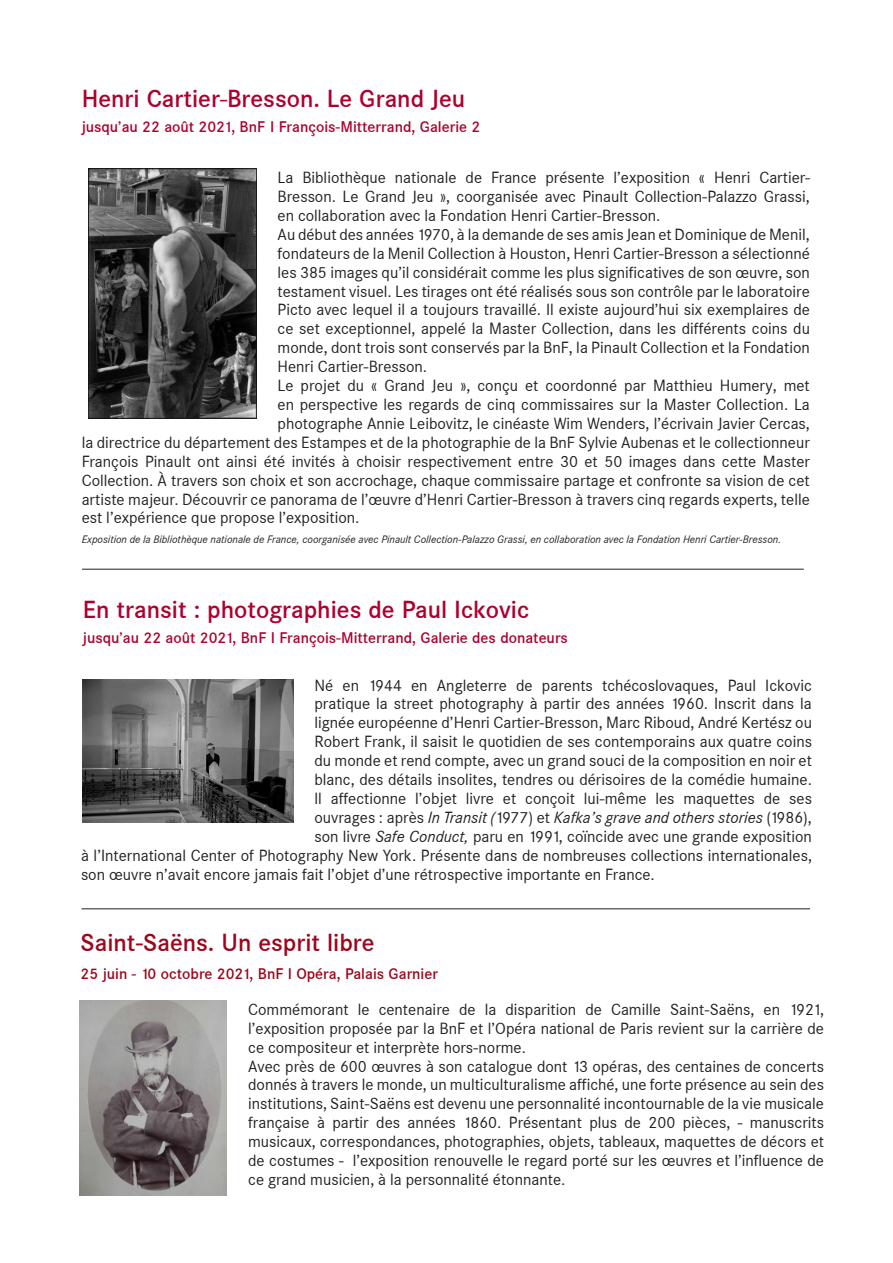
<style>
.page{position:relative;width:893px;height:1263px;background:#fff}
.page>*{position:absolute;margin:0;border:0;box-sizing:border-box;transform-origin:0 0}
.t1{font:500 24px "Corporate SBQ";color:#ad002e}
.t2{font:500 24px "Corporate SBQ";color:#9d061c}
.t3{font:15.75px/18.9px "Corporate SBQ";color:#231f20;text-align:justify}
.t4{font:italic 15.75px "Corporate SBQ";color:#231f20}
.t5{font:500 15px "Corporate SBQ";color:#ad002e}
.t6{font:500 15px "Corporate SBQ";color:#9d061c}
.t7{font:italic 10.5px "Corporate SBQ";color:#231f20}
.s1{font-weight:400}
.s2{font-style:normal}
.s3{font-style:italic}
</style>
<div class="page">
<img style="left:82px;top:679px;width:211px;height:144px">
<img style="left:79px;top:1000px;width:148px;height:195px">
<hr style="left:82px;top:908px;width:728px;height:1px;background:#231f20">
<hr style="left:82px;top:569px;width:722px;height:1px;background:#231f20">
<img style="left:89px;top:168px;width:167px;height:251px">
<p class="t1" style="left:82px;top:84px;width:385px">Henri Cartier<span class="s1">-</span>Bresson. Le Grand Jeu</p>
<p class="t5" style="left:82px;top:118px;width:400px">jusqu’au 22 août 2021, BnF I François-Mitterrand, Galerie 2</p>
<p class="t3" style="left:278px;top:168px;width:534px">La Bibliothèque nationale de France présente l’exposition « Henri Cartier-Bresson. Le Grand Jeu », coorganisée avec Pinault Collection-Palazzo Grassi, en collaboration avec la Fondation Henri Cartier-Bresson.</p>
<p class="t3" style="left:278px;top:225px;width:534px">Au début des années 1970, à la demande de ses amis Jean et Dominique de Menil, fondateurs de la Menil Collection à Houston, Henri Cartier-Bresson a sélectionné les 385 images qu’il considérait comme les plus significatives de son œuvre, son testament visuel. Les tirages ont été réalisés sous son contrôle par le laboratoire Picto avec lequel il a toujours travaillé. Il existe aujourd’hui six exemplaires de ce set exceptionnel, appelé la Master Collection, dans les différents coins du monde, dont trois sont conservés par la BnF, la Pinault Collection et la Fondation Henri Cartier-Bresson.</p>
<p class="t3" style="left:278px;top:376px;width:534px">Le projet du « Grand Jeu », conçu et coordonné par Matthieu Humery, met</p>
<p class="t3" style="left:278px;top:395px;width:534px">en perspective les regards de cinq commissaires sur la Master Collection. La</p>
<p class="t3" style="left:278px;top:414px;width:534px">photographe Annie Leibovitz, le cinéaste Wim Wenders, l’écrivain Javier Cercas,</p>
<p class="t3" style="left:82px;top:433px;width:730px">la directrice du département des Estampes et de la photographie de la BnF Sylvie Aubenas et le collectionneur</p>
<p class="t3" style="left:82px;top:452px;width:730px">François Pinault ont ainsi été invités à choisir respectivement entre 30 et 50 images dans cette Master</p>
<p class="t3" style="left:82px;top:471px;width:730px">Collection. À travers son choix et son accrochage, chaque commissaire partage et confronte sa vision de cet</p>
<p class="t3" style="left:82px;top:490px;width:730px">artiste majeur. Découvrir ce panorama de l’œuvre d’Henri Cartier-Bresson à travers cinq regards experts, telle</p>
<p class="t3" style="left:82px;top:509px;width:279px">est l’expérience que propose l’exposition.</p>
<p class="t7" style="left:82px;top:533px;width:701px">Exposition de la Bibliothèque nationale de France, coorganisée avec Pinault Collection-Palazzo Grassi, en collaboration avec la Fondation Henri Cartier-Bresson.</p>
<p class="t1" style="left:83px;top:595px;width:448px">En transit : photographies de Paul Ickovic</p>
<p class="t5" style="left:83px;top:628px;width:486px">jusqu’au 22 août 2021, BnF I François-Mitterrand, Galerie des donateurs</p>
<p class="t3" style="left:314px;top:676px;width:499px">Né en 1944 en Angleterre de parents tchécoslovaques, Paul Ickovic</p>
<p class="t3" style="left:314px;top:695px;width:499px">pratique la street photography à partir des années 1960. Inscrit dans la</p>
<p class="t3" style="left:314px;top:714px;width:499px">lignée européenne d’Henri Cartier-Bresson, Marc Riboud, André Kertész ou</p>
<p class="t3" style="left:314px;top:732px;width:499px">Robert Frank, il saisit le quotidien de ses contemporains aux quatre coins</p>
<p class="t3" style="left:314px;top:751px;width:499px">du monde et rend compte, avec un grand souci de la composition en noir et</p>
<p class="t3" style="left:314px;top:770px;width:499px">blanc, des détails insolites, tendres ou dérisoires de la comédie humaine.</p>
<p class="t3" style="left:314px;top:789px;width:499px">ll affectionne l’objet livre et conçoit lui-même les maquettes de ses</p>
<p class="t4" style="left:314px;top:808px;width:499px"><span class="s2">ouvrages : après</span> In Transit (<span class="s2">1977) et</span> Kafka’s grave and others stories <span class="s2">(1986),</span></p>
<p class="t3" style="left:314px;top:827px;width:499px">son livre <span class="s3">Safe Conduct,</span> paru en 1991, coïncide avec une grande exposition</p>
<p class="t3" style="left:81px;top:846px;width:732px">à l’International Center of Photography New York. Présente dans de nombreuses collections internationales,</p>
<p class="t3" style="left:81px;top:865px;width:575px">son œuvre n’avait encore jamais fait l’objet d’une rétrospective importante en France.</p>
<p class="t2" style="left:81px;top:928px;width:295px">Saint-Saëns. Un esprit libre</p>
<p class="t6" style="left:81px;top:965px;width:359px">25 juin - 10 octobre 2021, BnF I Opéra, Palais Garnier</p>
<p class="t3" style="left:248px;top:1000px;width:577px">Commémorant le centenaire de la disparition de Camille Saint-Saëns, en 1921, l’exposition proposée par la BnF et l’Opéra national de Paris revient sur la carrière de ce compositeur et interprète hors-norme.</p>
<p class="t3" style="left:248px;top:1057px;width:577px">Avec près de 600 œuvres à son catalogue dont 13 opéras, des centaines de concerts donnés à travers le monde, un multiculturalisme affiché, une forte présence au sein des institutions, Saint-Saëns est devenu une personnalité incontournable de la vie musicale française à partir des années 1860. Présentant plus de 200 pièces, - manuscrits musicaux, correspondances, photographies, objets, tableaux, maquettes de décors et de costumes - l’exposition renouvelle le regard porté sur les œuvres et l’influence de ce grand musicien, à la personnalité étonnante.</p>
</div>
